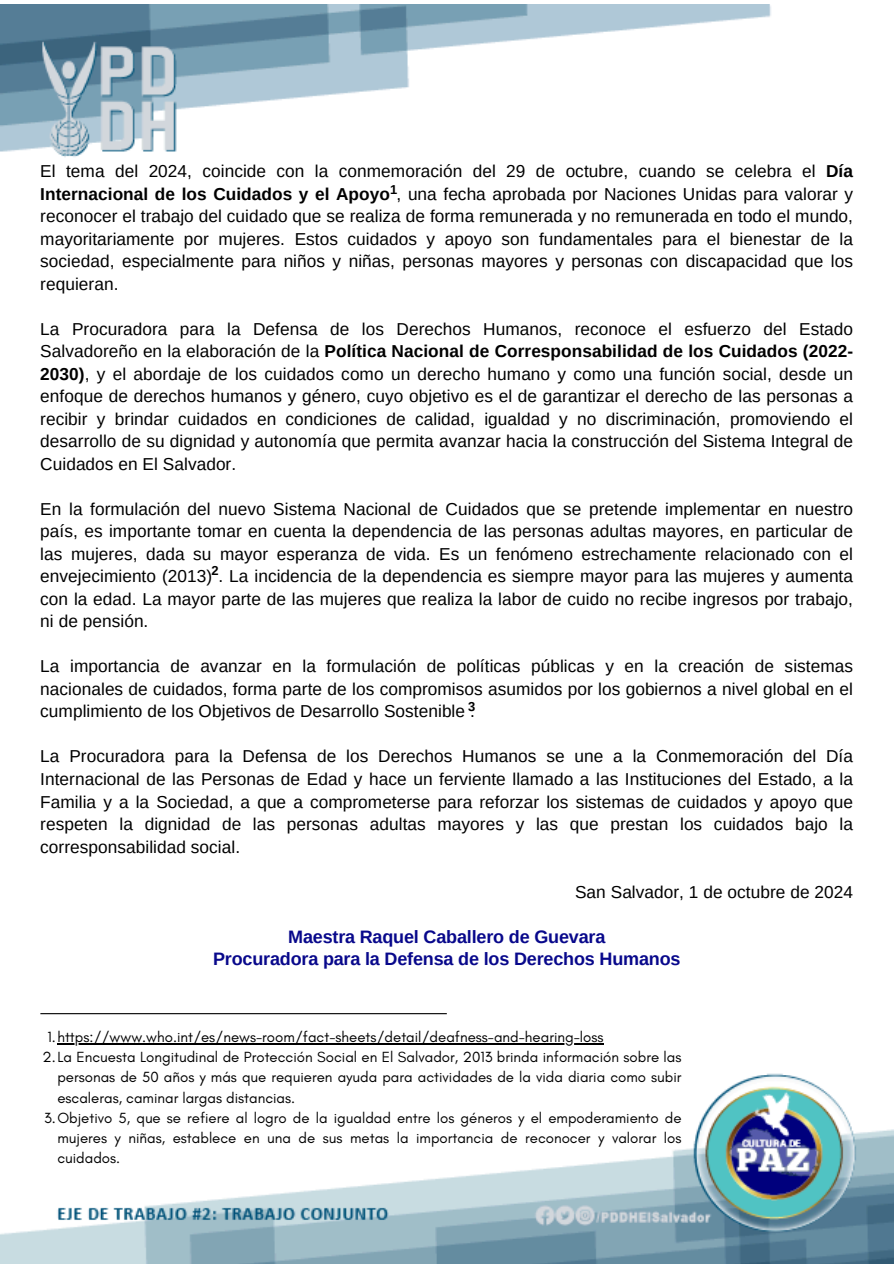
<style>
.page{position:relative;width:894px;height:1264px;background:#fff}
.page>*{position:absolute;margin:0;border:0;box-sizing:border-box;transform-origin:0 0}
.t1{font:700 18px/22.5px "Arimo";letter-spacing:-.01em;color:#08088b;text-align:center}
.t2{font:17.25px/22.5px "Arimo";letter-spacing:.005em;color:#000;text-align:justify}
.t3{font:15px/20.2px "Glacial Indifference";color:#000;text-align:justify}
.t4{font:700 12.9px "Arimo";color:#000}
.s1{font-weight:700}
</style>
<div class="page">
<img style="left:0;top:4px;width:771px;height:153px">
<img style="left:0;top:1013px;width:893px;height:250px">
<hr style="left:57px;top:1042px;width:546px;height:2px;background:#000">
<hr style="left:40px;top:1013px;width:406px;height:1px;background:#000">
<p class="t2" style="left:40px;top:160px;width:814px">El tema del 2024, coincide con la conmemoración del 29 de octubre, cuando se celebra el <span class="s1">Día Internacional de los Cuidados y el Apoyo</span> , una fecha aprobada por Naciones Unidas para valorar y reconocer el trabajo del cuidado que se realiza de forma remunerada y no remunerada en todo el mundo, mayoritariamente por mujeres. Estos cuidados y apoyo son fundamentales para el bienestar de la sociedad, especialmente para niños y niñas, personas mayores y personas con discapacidad que los requieran.</p>
<h2 class="t2" style="left:40px;top:317px;width:814px">La Procuradora para la Defensa de los Derechos Humanos, reconoce el esfuerzo del Estado Salvadoreño en la elaboración de la <span class="s1">Política Nacional de Corresponsabilidad de los Cuidados (2022- 2030)</span>, y el abordaje de los cuidados como un derecho humano y como una función social, desde un enfoque de derechos humanos y género, cuyo objetivo es el de garantizar el derecho de las personas a recibir y brindar cuidados en condiciones de calidad, igualdad y no discriminación, promoviendo el desarrollo de su dignidad y autonomía que permita avanzar hacia la construcción del Sistema Integral de Cuidados en El Salvador.</h2>
<h2 class="t2" style="left:40px;top:497px;width:814px">En la formulación del nuevo Sistema Nacional de Cuidados que se pretende implementar en nuestro país, es importante tomar en cuenta la dependencia de las personas adultas mayores, en particular de las mujeres, dada su mayor esperanza de vida. Es un fenómeno estrechamente relacionado con el envejecimiento (2013) . La incidencia de la dependencia es siempre mayor para las mujeres y aumenta con la edad. La mayor parte de las mujeres que realiza la labor de cuido no recibe ingresos por trabajo, ni de pensión.</h2>
<h2 class="t2" style="left:40px;top:655px;width:814px">La importancia de avanzar en la formulación de políticas públicas y en la creación de sistemas nacionales de cuidados, forma parte de los compromisos asumidos por los gobiernos a nivel global en el cumplimiento de los Objetivos de Desarrollo Sostenible .</h2>
<h2 class="t2" style="left:40px;top:745px;width:814px">La Procuradora para la Defensa de los Derechos Humanos se une a la Conmemoración del Día Internacional de las Personas de Edad y hace un ferviente llamado a las Instituciones del Estado, a la Familia y a la Sociedad, a que a comprometerse para reforzar los sistemas de cuidados y apoyo que respeten la dignidad de las personas adultas mayores y las que prestan los cuidados bajo la corresponsabilidad social.</h2>
<h2 class="t2" style="left:575px;top:880px;width:279px">San Salvador, 1 de octubre de 2024</h2>
<h2 class="t1" style="left:213px;top:925px;width:469px">Maestra Raquel Caballero de Guevara<br>Procuradora para la Defensa de los Derechos Humanos</h2>
<p class="t4" style="left:390px;top:182px;width:9px">1</p>
<p class="t4" style="left:211px;top:563px;width:9px">2</p>
<p class="t4" style="left:468px;top:699px;width:9px">3</p>
<h1 class="t3" style="left:48px;top:1026px;width:557px">1.https://www.who.int/es/news-room/fact-sheets/detail/deafness-and-hearing-loss</h1>
<p class="t3" style="left:57px;top:1046px;width:625px;text-indent:-15px">2.La Encuesta Longitudinal de Protección Social en El Salvador, 2013 brinda información sobre las personas de 50 años y más que requieren ayuda para actividades de la vida diaria como subir escaleras, caminar largas distancias.</p>
<p class="t3" style="left:57px;top:1107px;width:625px;text-indent:-13px">3.Objetivo 5, que se refiere al logro de la igualdad entre los géneros y el empoderamiento de mujeres y niñas, establece en una de sus metas la importancia de reconocer y valorar los cuidados.</p>
</div>
